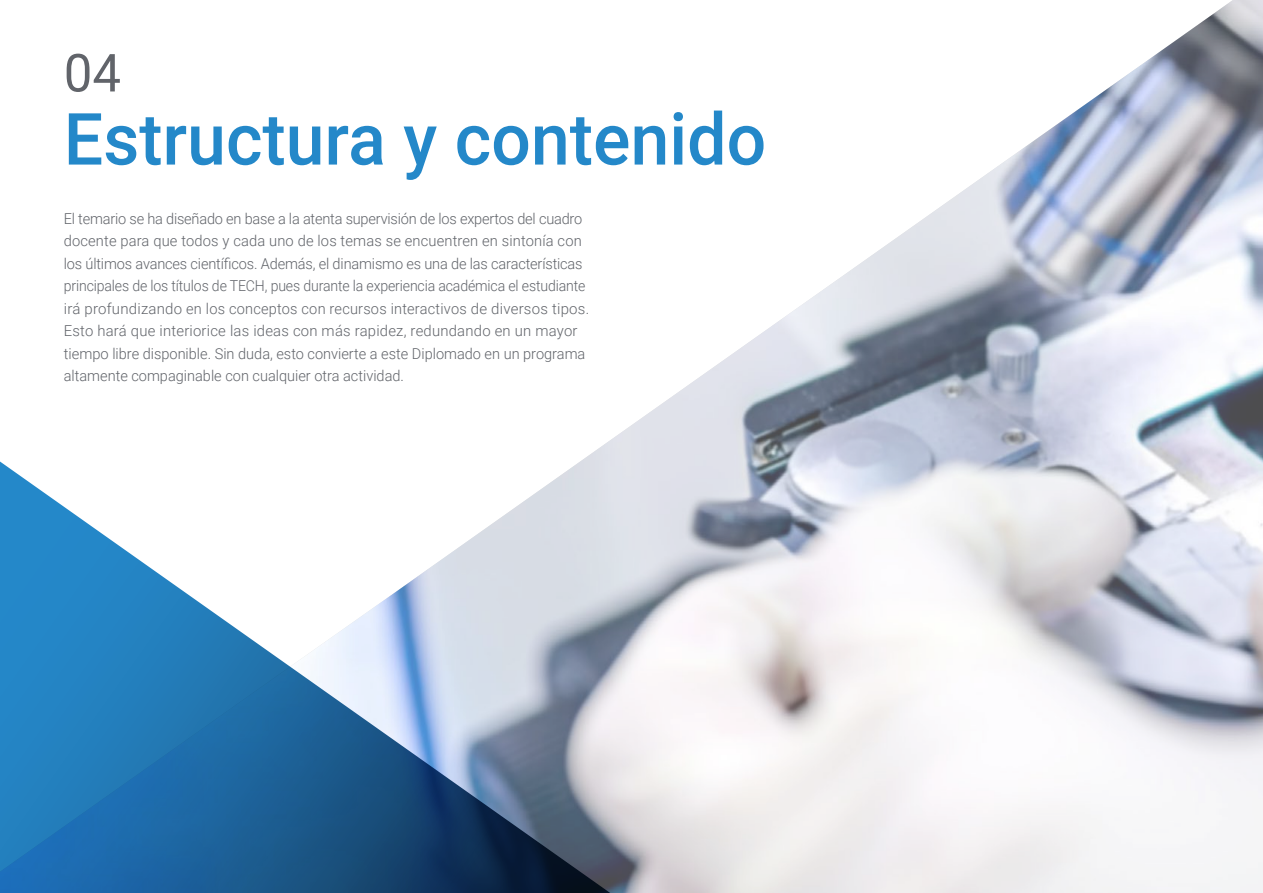
<style>
.page{position:relative;width:1263px;height:893px;background:#fff}
.page>*{position:absolute;margin:0;border:0;box-sizing:border-box;transform-origin:0 0}
.t1{font:500 72px "Roboto";color:#2488c9}
.t2{font:52.5px "Roboto";color:#61646a}
.t3{font:300 15px/22.5px "Roboto";color:#61646a}
</style>
<div class="page">
<img style="left:602px;top:0;width:661px;height:893px">
<svg style="left:0;top:446px;width:640px;height:447px"></svg>
<h2 class="t2" style="left:64px;top:36px;width:59px">04</h2>
<h1 class="t1" style="left:64px;top:89px;width:704px">Estructura y contenido</h1>
<p class="t3" style="left:64px;top:207px;width:527px">El temario se ha diseñado en base a la atenta supervisión de los expertos del cuadro docente para que todos y cada uno de los temas se encuentren en sintonía con los últimos avances científicos. Además, el dinamismo es una de las características principales de los títulos de TECH, pues durante la experiencia académica el estudiante irá profundizando en los conceptos con recursos interactivos de diversos tipos.<br>Esto hará que interiorice las ideas con más rapidez, redundando en un mayor tiempo libre disponible. Sin duda, esto convierte a este Diplomado en un programa altamente compaginable con cualquier otra actividad.</p>
</div>
